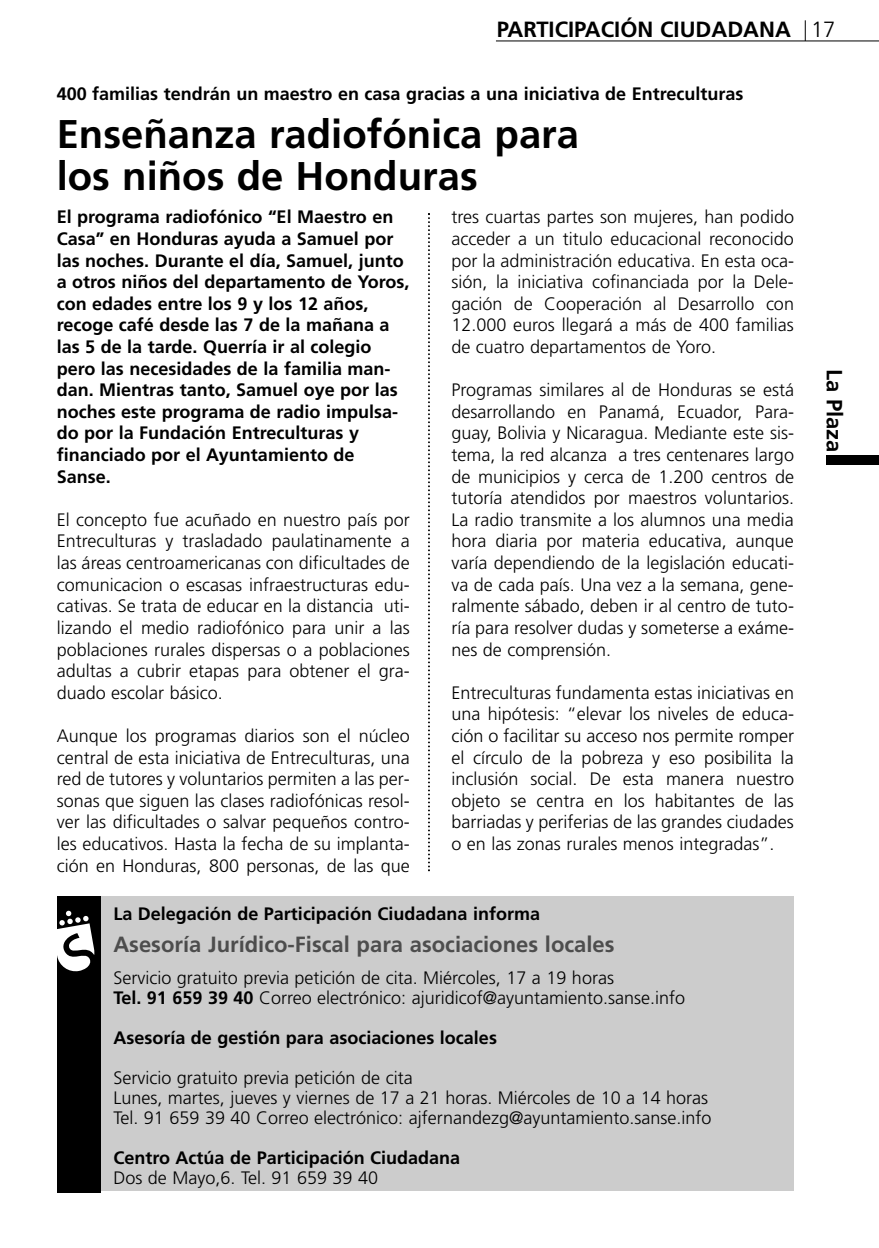
<style>
.page{position:relative;width:879px;height:1248px;background:#fff}
.page>*{position:absolute;margin:0;border:0;box-sizing:border-box;transform-origin:0 0}
.t1{font:700 40px/42px "Frutiger";color:#000}
.t2{font:700 22px "Frutiger";color:#4d4d4d}
.t3{font:700 22px "Frutiger";color:#000}
.t4{font:300 18px/21.6px "Frutiger";color:#000;text-align:justify}
.t5{font:700 18px/21.6px "Frutiger";color:#000}
.s1{font-weight:300}
.s2{font-weight:700}
</style>
<div class="page">
<hr style="left:496px;top:41px;width:382px;height:1px;background:#000">
<svg style="left:805px;top:20px;width:1px;height:21px"></svg>
<svg style="left:428px;top:213px;width:2px;height:658px"></svg>
<div style="left:83px;top:896px;width:711px;height:294px;background:#ccc"></div>
<div style="left:57px;top:896px;width:44px;height:296px;background:#000"></div>
<svg style="left:57px;top:910px;width:37px;height:62px"></svg>
<div style="left:826px;top:456px;width:52px;height:9px;background:#000"></div>
<p class="t3" style="left:497px;top:20px;width:340px">PARTICIPACIÓN CIUDADANA <span class="s1">17</span></p>
<p class="t5" style="left:57px;top:84px;width:688px">400 familias tendrán un maestro en casa gracias a una iniciativa de Entreculturas</p>
<h1 class="t1" style="left:57px;top:116px;width:524px">Enseñanza radiofónica para los niños de Honduras</h1>
<p class="t5" style="left:57px;top:208px;width:354px">El programa radiofónico “El Maestro en Casa” en Honduras ayuda a Samuel por las noches. Durante el día, Samuel, junto a otros niños del departamento de Yoros, con edades entre los 9 y los 12 años, recoge café desde las 7 de la mañana a las 5 de la tarde. Querría ir al colegio pero las necesidades de la familia man&shy;dan. Mientras tanto, Samuel oye por las noches este programa de radio impulsa&shy;do por la Fundación Entreculturas y financiado por el Ayuntamiento de Sanse.</p>
<p class="t4" style="left:57px;top:510px;width:355px">El concepto fue acuñado en nuestro país por Entreculturas y trasladado paulatinamente a las áreas centroamericanas con dificultades de comunicacion o escasas infraestructuras edu&shy;cativas. Se trata de educar en la distancia uti&shy;lizando el medio radiofónico para unir a las poblaciones rurales dispersas o a poblaciones adultas a cubrir etapas para obtener el gra&shy;duado escolar básico.</p>
<p class="t4" style="left:57px;top:726px;width:355px">Aunque los programas diarios son el núcleo central de esta iniciativa de Entreculturas, una red de tutores y voluntarios permiten a las per&shy;sonas que siguen las clases radiofónicas resol&shy;ver las dificultades o salvar pequeños contro&shy;les educativos. Hasta la fecha de su implanta&shy;ción en Honduras, 800 personas, de las que</p>
<p class="t4" style="left:451px;top:208px;width:344px">tres cuartas partes son mujeres, han podido acceder a un titulo educacional reconocido por la administración educativa. En esta oca&shy;sión, la iniciativa cofinanciada por la Dele&shy;gación de Cooperación al Desarrollo con 12.000 euros llegará a más de 400 familias de cuatro departamentos de Yoro.</p>
<p class="t4" style="left:451px;top:380px;width:344px">Programas similares al de Honduras se está desarrollando en Panamá, Ecuador, Para&shy;guay, Bolivia y Nicaragua. Mediante este sis&shy;tema, la red alcanza a tres centenares largo de municipios y cerca de 1.200 centros de tutoría atendidos por maestros voluntarios.<br>La radio transmite a los alumnos una media hora diaria por materia educativa, aunque varía dependiendo de la legislación educati&shy;va de cada país. Una vez a la semana, gene&shy;ralmente sábado, deben ir al centro de tuto&shy;ría para resolver dudas y someterse a exáme&shy;nes de comprensión.</p>
<p class="t4" style="left:451px;top:683px;width:344px">Entreculturas fundamenta estas iniciativas en una hipótesis: “elevar los niveles de educa&shy;ción o facilitar su acceso nos permite romper el círculo de la pobreza y eso posibilita la inclusión social. De esta manera nuestro objeto se centra en los habitantes de las barriadas y periferias de las grandes ciudades o en las zonas rurales menos integradas”.</p>
<p class="t5" style="left:113px;top:903px;width:428px">La Delegación de Participación Ciudadana informa</p>
<p class="t2" style="left:113px;top:934px;width:503px">Asesoría Jurídico-Fiscal para asociaciones locales</p>
<p class="t4" style="left:113px;top:968px;width:573px;line-height:20px">Servicio gratuito previa petición de cita. Miércoles, 17 a 19 horas<br><span class="s2">Tel. 91 659 39 40</span> Correo electrónico: ajuridicof@ayuntamiento.sanse.info</p>
<p class="t5" style="left:113px;top:1027px;width:385px">Asesoría de gestión para asociaciones locales</p>
<p class="t4" style="left:113px;top:1068px;width:600px;line-height:20px;text-align:left">Servicio gratuito previa petición de cita<br>Lunes, martes, jueves y viernes de 17 a 21 horas. Miércoles de 10 a 14 horas<br>Tel. 91 659 39 40 Correo electrónico: ajfernandezg@ayuntamiento.sanse.info</p>
<p class="t5" style="left:113px;top:1147px;width:348px">Centro Actúa de Participación Ciudadana</p>
<p class="t4" style="left:113px;top:1167px;width:266px">Dos de Mayo,6. Tel. 91 659 39 40</p>
<p class="t3" style="left:843px;top:369px;width:85px;rotate:90deg">La Plaza</p>
</div>
